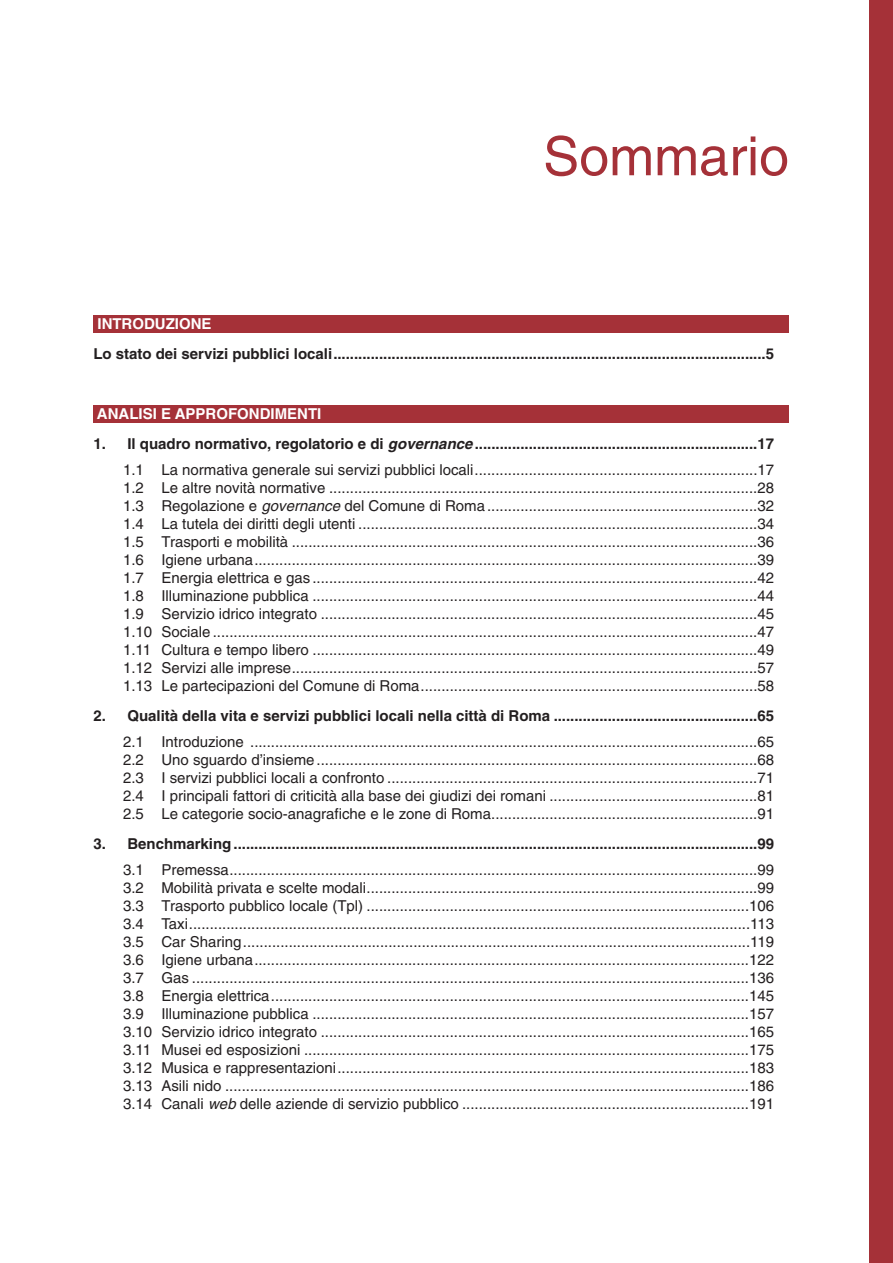
<style>
.page{position:relative;width:893px;height:1263px;background:#fff}
.page>*{position:absolute;margin:0;border:0;box-sizing:border-box;transform-origin:0 0}
.t1{font:54px "Helvetica";color:#a53138}
.t2{font:15px/18px "Helvetica";color:#231f20;text-align:justify}
.t3{font:700 15px "Helvetica";color:#231f20}
.t4{font:700 15px "Helvetica";color:#fff}
.s1{font-weight:700}
.s2{font-weight:700;font-style:italic}
.s3{font-style:italic}
</style>
<div class="page">
<div style="left:93px;top:405px;width:695px;height:18px;background:#a53138"></div>
<div style="left:93px;top:315px;width:695px;height:18px;background:#a53138"></div>
<div style="left:869px;top:0;width:23px;height:1262px;background:#a53138"></div>
<h1 class="t1" style="left:543px;top:136px;width:247px">Sommario</h1>
<p class="t4" style="left:97px;top:318px;width:116px">INTRODUZIONE</p>
<p class="t3" style="left:93px;top:347px;width:682px">Lo stato dei servizi pubblici locali........................................................................................................5</p>
<p class="t4" style="left:97px;top:408px;width:226px">ANALISI E APPROFONDIMENTI</p>
<p class="t2" style="left:93px;top:431px;width:682px;line-height:26.5px;text-align:right"><span class="s1">1. Il quadro normativo, regolatorio e di</span> <span class="s2">governance</span><span class="s1">....................................................................17<br></span>1.1 La normativa generale sui servizi pubblici locali....................................................................17</p>
<p class="t2" style="left:123px;top:480px;width:652px">1.2 Le altre novità normative .......................................................................................................28<br>1.3 Regolazione e <span class="s3">governance</span>del Comune di Roma.................................................................32<br>1.4 La tutela dei diritti degli utenti ................................................................................................34<br>1.5 Trasporti e mobilità ................................................................................................................36<br>1.6 Igiene urbana.........................................................................................................................39<br>1.7 Energia elettrica e gas...........................................................................................................42<br>1.8 Illuminazione pubblica ...........................................................................................................44<br>1.9 Servizio idrico integrato .........................................................................................................45<br>1.10 Sociale ...................................................................................................................................47<br>1.11 Cultura e tempo libero ...........................................................................................................49<br>1.12 Servizi alle imprese................................................................................................................57<br>1.13 Le partecipazioni del Comune di Roma.................................................................................58</p>
<p class="t3" style="left:93px;top:709px;width:682px">2. Qualità della vita e servizi pubblici locali nella città di Roma .................................................65</p>
<p class="t2" style="left:123px;top:734px;width:652px">2.1 Introduzione ..........................................................................................................................65<br>2.2 Uno sguardo d’insieme..........................................................................................................68<br>2.3 I servizi pubblici locali a confronto .........................................................................................71<br>2.4 I principali fattori di criticità alla base dei giudizi dei romani ..................................................81<br>2.5 Le categorie socio-anagrafiche e le zone di Roma................................................................91</p>
<p class="t3" style="left:93px;top:837px;width:682px">3. Benchmarking..............................................................................................................................99</p>
<p class="t2" style="left:123px;top:862px;width:652px">3.1 Premessa...............................................................................................................................99<br>3.2 Mobilità privata e scelte modali..............................................................................................99<br>3.3 Trasporto pubblico locale (Tpl) ............................................................................................106<br>3.4 Taxi.......................................................................................................................................113<br>3.5 Car Sharing..........................................................................................................................119<br>3.6 Igiene urbana.......................................................................................................................122<br>3.7 Gas ......................................................................................................................................136<br>3.8 Energia elettrica...................................................................................................................145<br>3.9 Illuminazione pubblica .........................................................................................................157<br>3.10 Servizio idrico integrato .......................................................................................................165<br>3.11 Musei ed esposizioni ...........................................................................................................175<br>3.12 Musica e rappresentazioni...................................................................................................183<br>3.13 Asili nido ..............................................................................................................................186<br>3.14 Canali <span class="s3">web</span>delle aziende di servizio pubblico .....................................................................191</p>
</div>
